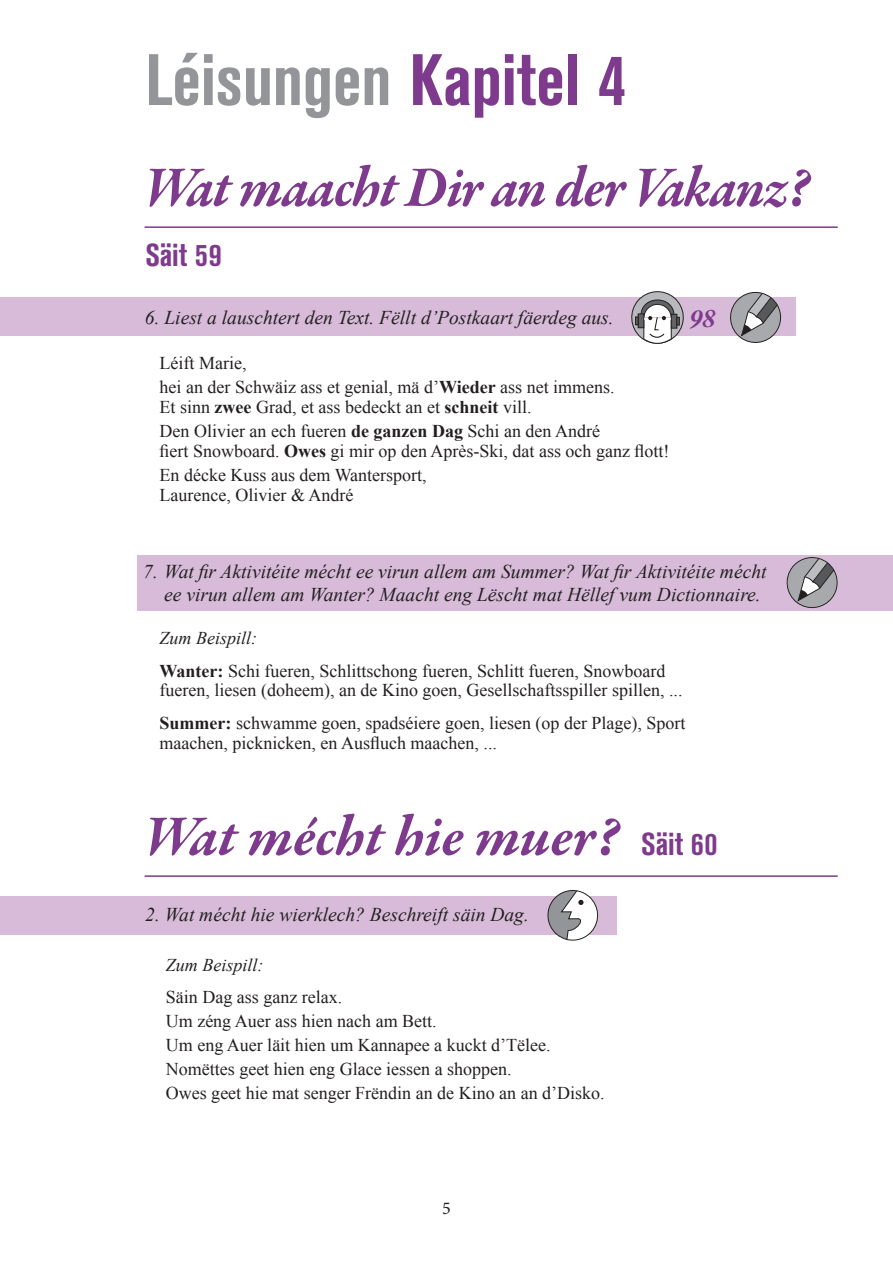
<style>
.page{position:relative;width:893px;height:1263px;background:#fff}
.page>*{position:absolute;margin:0;border:0;box-sizing:border-box;transform-origin:0 0}
.t1{font:700 condensed 72px "Akzidenz Grotesk BE";color:#939598}
.t2{font:italic 700 58.5px "Garamond Premr Pro";letter-spacing:-.02em;color:#7e3a8c;scale:.96 1}
.t3{font:italic 700 58.5px "Garamond Premr Pro";letter-spacing:-.02em;color:#7e3a8c}
.t4{font:700 condensed 31.5px "Akzidenz Grotesk BE";color:#7e3a8c}
.t5{font:italic 700 27px "Garamond Premr Pro";color:#7e3a8c}
.t6{font:italic 19.5px "Times New Roman";color:#231f20}
.t7{font:18px/19.8px "Times New Roman";color:#231f20}
.t8{font:italic 18px "Times New Roman";color:#231f20}
.t9{font:18px "Minion Pro";color:#231f20}
.s1{color:#7e3a8c}
.s2{font-weight:700}
.s3{font-family:"Akzidenz Grotesk BE";font-style:normal;font-stretch:condensed;font-size:31.5px}
</style>
<div class="page">
<hr style="left:145px;top:875px;width:693px;height:2px;background:#7e3a8c">
<hr style="left:145px;top:226px;width:693px;height:2px;background:#7e3a8c">
<div style="left:0;top:297px;width:795px;height:39px;background:#d7bbd9"></div>
<svg style="left:631px;top:291px;width:53px;height:53px"></svg>
<svg style="left:730px;top:291px;width:52px;height:52px"></svg>
<div style="left:137px;top:555px;width:756px;height:56px;background:#d7bbd9"></div>
<svg style="left:786px;top:557px;width:52px;height:52px"></svg>
<div style="left:0;top:896px;width:617px;height:38px;background:#d7bbd9"></div>
<svg style="left:546px;top:890px;width:53px;height:51px"></svg>
<p class="t1" style="left:145px;top:39px;width:482px">Léisungen <span class="s1">Kapitel 4</span></p>
<p class="t2" style="left:145px;top:151px;width:694px">Wat maacht Dir an der Vakanz?</p>
<p class="t4" style="left:145px;top:237px;width:78px">Säit 59</p>
<p class="t6" style="left:145px;top:304px;width:470px">6. Liest a lauschtert den Text. Fëllt d’Postkaart fäerdeg aus.</p>
<p class="t5" style="left:689px;top:302px;width:27px">98</p>
<p class="t7" style="left:160px;top:353px;width:88px">Léift Marie,</p>
<p class="t7" style="left:160px;top:377px;width:457px">hei an der Schwäiz ass et genial, mä d’<span class="s2">Wieder</span> ass net immens.<br>Et sinn <span class="s2">zwee</span> Grad, et ass bedeckt an et <span class="s2">schneit</span> vill.</p>
<p class="t7" style="left:160px;top:421px;width:511px">Den Olivier an ech fueren <span class="s2">de ganzen Dag</span> Schi an den André<br>fiert Snowboard. <span class="s2">Owes</span> gi mir op den Après-Ski, dat ass och ganz flott!</p>
<p class="t7" style="left:160px;top:465px;width:269px">En décke Kuss aus dem Wantersport,<br>Laurence, Olivier &amp; André</p>
<p class="t6" style="left:143px;top:558px;width:625px">7. Wat fir Aktivitéite mécht ee virun allem am Summer? Wat fir Aktivitéite mécht</p>
<p class="t6" style="left:164px;top:581px;width:598px">ee virun allem am Wanter? Maacht eng Lëscht mat Hëllef vum Dictionnaire.</p>
<p class="t8" style="left:160px;top:625px;width:99px">Zum Beispill:</p>
<p class="t7" style="left:160px;top:660px;width:524px"><span class="s2">Wanter:</span> Schi fueren, Schlittschong fueren, Schlitt fueren, Snowboard fueren, liesen (doheem), an de Kino goen, Gesellschaftsspiller spillen, ...</p>
<p class="t7" style="left:160px;top:713px;width:527px"><span class="s2">Summer:</span> schwamme goen, spadséiere goen, liesen (op der Plage), Sport maachen, picknicken, en Ausfluch maachen, ...</p>
<p class="t3" style="left:145px;top:800px;width:574px">Wat mécht hie muer? <span class="s3">Säit 60</span></p>
<p class="t6" style="left:145px;top:901px;width:385px">2. Wat mécht hie wierklech? Beschreift säin Dag.</p>
<p class="t8" style="left:166px;top:953px;width:99px">Zum Beispill:</p>
<p class="t7" style="left:166px;top:986px;width:178px">Säin Dag ass ganz relax.</p>
<p class="t7" style="left:166px;top:1010px;width:272px">Um zéng Auer ass hien nach am Bett.</p>
<p class="t7" style="left:166px;top:1034px;width:386px">Um eng Auer läit hien um Kannapee a kuckt d’Tëlee.</p>
<p class="t7" style="left:166px;top:1059px;width:347px">Nomëttes geet hien eng Glace iessen a shoppen.</p>
<p class="t7" style="left:166px;top:1083px;width:440px">Owes geet hie mat senger Frëndin an de Kino an an d’Disko.</p>
<p class="t9" style="left:442px;top:1196px;width:10px">5</p>
</div>
